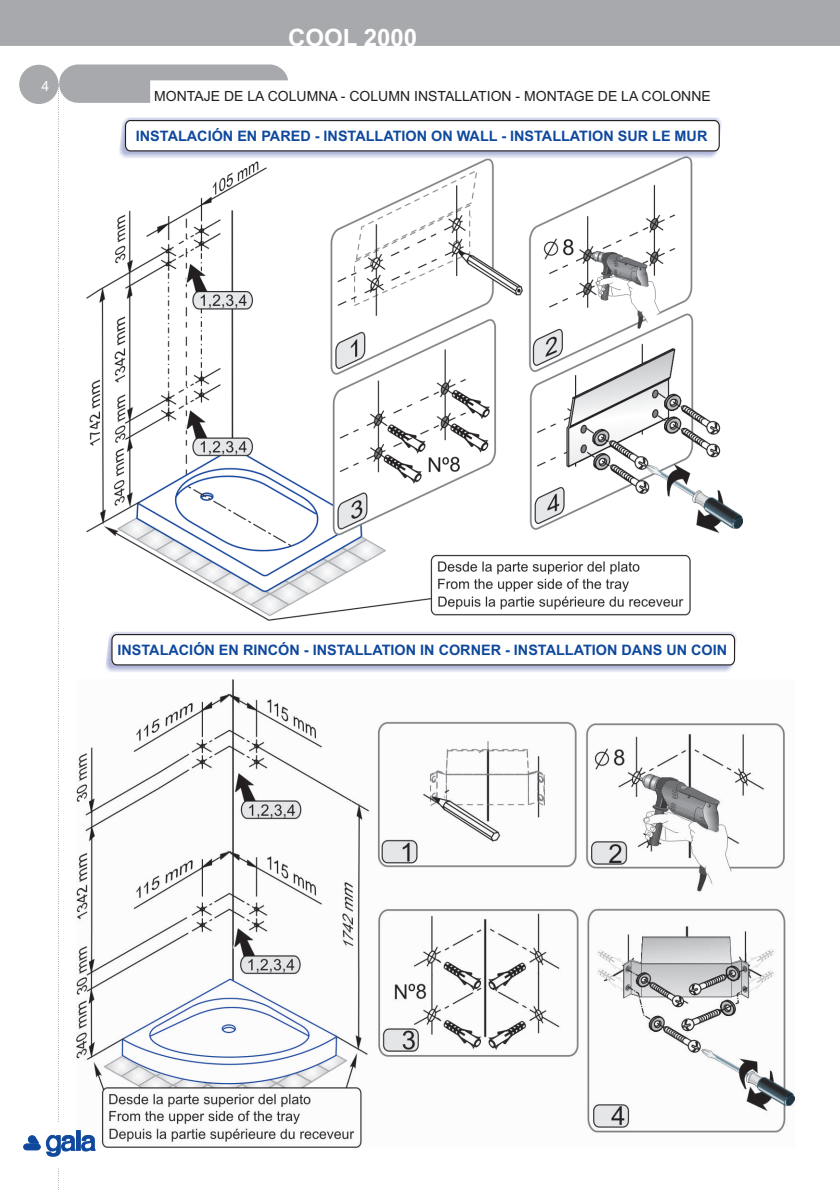
<style>
.page{position:relative;width:840px;height:1191px;background:#fff}
.page>*{position:absolute;margin:0;border:0;box-sizing:border-box;transform-origin:0 0}
.t1{font:700 24px "Arial";color:#fff}
.t2{font:700 14.4px "Arial";color:#0f499d}
.t3{font:14px "Arial";color:#231f20}
.t4{font:14px "Arial";color:#fff}
</style>
<div class="page">
<img style="left:101px;top:716px;width:693px;height:431px">
<div style="left:19px;top:65px;width:39px;height:39px;background:#a8a9ad;border-radius:50%"></div>
<svg style="left:58px;top:1166px;width:1px;height:24px"></svg>
<div style="left:0;top:0;width:839px;height:46px;background:#a8a9ad"></div>
<svg style="left:46px;top:1130px;width:49px;height:26px"></svg>
<svg style="left:24px;top:1135px;width:16px;height:15px"></svg>
<svg style="left:58px;top:64px;width:230px;height:1057px"></svg>
<img style="left:86px;top:156px;width:655px;height:465px">
<img style="left:118px;top:117px;width:604px;height:41px">
<div style="left:125px;top:120px;width:594px;height:31px;background:#fff;border:1px solid #231f20;border-radius:5px"></div>
<img style="left:104px;top:631px;width:633px;height:41px">
<div style="left:111px;top:634px;width:623px;height:31px;background:#fff;border:1px solid #231f20;border-radius:5px"></div>
<p class="t4" style="left:42px;top:80px;width:9px">4</p>
<h1 class="t1" style="left:288px;top:28px;width:130px">COOL 2000</h1>
<p class="t3" style="left:154px;top:91px;width:557px">MONTAJE DE LA COLUMNA - COLUMN INSTALLATION - MONTAGE DE LA COLONNE</p>
<p class="t2" style="left:136px;top:131px;width:572px">INSTALACIÓN EN PARED - INSTALLATION ON WALL - INSTALLATION SUR LE MUR</p>
<p class="t2" style="left:117px;top:644px;width:611px">INSTALACIÓN EN RINCÓN - INSTALLATION IN CORNER - INSTALLATION DANS UN COIN</p>
</div>
